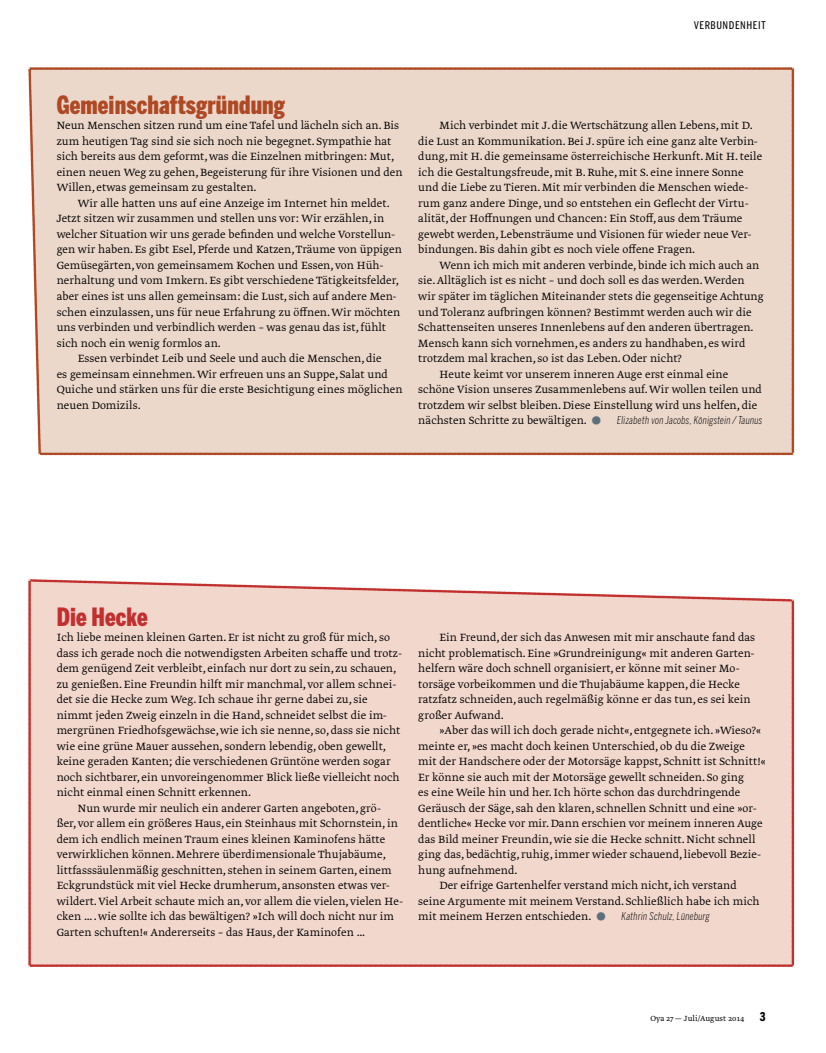
<style>
.page{position:relative;width:826px;height:1053px;background:#fff}
.page>*{position:absolute;margin:0;border:0;box-sizing:border-box;transform-origin:0 0}
.t1{font:900 25px "Benton Sans Comp";letter-spacing:.005em;color:#ae4925}
.t2{font:900 25px "Benton Sans Comp";letter-spacing:.005em;color:#c1302f}
.t3{font:13.12px "Benton Sans Comp Regular SC";letter-spacing:.04em;color:#000}
.t4{font:12.38px/15.5px "Greta Text Std Light Min";letter-spacing:.005em;color:#000}
.t5{font:italic 300 10.75px "Benton Sans Comp";letter-spacing:.02em;color:#000}
.t6{font:300 8.75px "Greta Text Std";letter-spacing:.015em;color:#000}
.s1{font-family:"Greta Text Std Light Min";font-weight:400;font-style:normal;font-size:32.5px;color:#5d6f7a}
.s2{font-family:"Benton Sans Comp Bold SC";font-weight:400;font-size:15px}
</style>
<div class="page">
<div style="left:28px;top:67px;width:766px;height:388px;background:#ecd8cb"></div>
<div style="left:28px;top:579px;width:766px;height:388px;background:#f2d7cd"></div>
<p class="t3" style="left:693px;top:16px;width:74px">VERBUNDENHEIT</p>
<h1 class="t1" style="left:57px;top:90px;width:230px">Gemeinschaftsgründung</h1>
<p class="t4" style="left:57px;top:119px;width:347px">Neun Menschen sitzen rund um eine Tafel und lächeln sich an. Bis zum heutigen Tag sind sie sich noch nie begegnet. Sympathie hat sich bereits aus dem geformt, was die Einzelnen mitbringen: Mut, einen neuen Weg zu gehen, Begeisterung für ihre Visionen und den Willen, etwas gemeinsam zu gestalten.</p>
<p class="t4" style="left:78px;top:196px;width:313px">Wir alle hatten uns auf eine Anzeige im Internet hin meldet.</p>
<p class="t4" style="left:57px;top:212px;width:329px">Jetzt sitzen wir zusammen und stellen uns vor: Wir erzählen, in</p>
<p class="t4" style="left:57px;top:227px;width:340px">welcher Situation wir uns gerade befinden und welche Vorstellun-</p>
<p class="t4" style="left:57px;top:243px;width:347px">gen wir haben. Es gibt Esel, Pferde und Katzen, Träume von üppigen</p>
<p class="t4" style="left:57px;top:258px;width:328px">Gemüsegärten, von gemeinsamem Kochen und Essen, von Hüh-</p>
<p class="t4" style="left:57px;top:274px;width:344px">nerhaltung und vom Imkern. Es gibt verschiedene Tätigkeitsfelder,</p>
<p class="t4" style="left:57px;top:289px;width:341px">aber eines ist uns allen gemeinsam: die Lust, sich auf andere Men-</p>
<p class="t4" style="left:57px;top:305px;width:345px">schen einzulassen, uns für neue Erfahrung zu öffnen. Wir möchten</p>
<p class="t4" style="left:57px;top:320px;width:331px">uns verbinden und verbindlich werden – was genau das ist, fühlt</p>
<p class="t4" style="left:57px;top:336px;width:166px">sich noch ein wenig formlos an.</p>
<p class="t4" style="left:78px;top:351px;width:305px">Essen verbindet Leib und Seele und auch die Menschen, die</p>
<p class="t4" style="left:57px;top:367px;width:332px">es gemeinsam einnehmen. Wir erfreuen uns an Suppe, Salat und</p>
<p class="t4" style="left:57px;top:382px;width:347px">Quiche und stärken uns für die erste Besichtigung eines möglichen</p>
<p class="t4" style="left:57px;top:398px;width:86px">neuen Domizils.</p>
<p class="t4" style="left:418px;top:119px;width:345px;text-indent:21px">Mich verbindet mit J. die Wertschätzung allen Lebens, mit D. die Lust an Kommunikation. Bei J. spüre ich eine ganz alte Verbin&shy;dung, mit H. die gemeinsame österreichische Herkunft. Mit H. teile ich die Gestaltungsfreude, mit B. Ruhe, mit S. eine innere Sonne und die Liebe zu Tieren. Mit mir verbinden die Menschen wiede&shy;rum ganz andere Dinge, und so entstehen ein Geflecht der Virtu&shy;alität, der Hoffnungen und Chancen: Ein Stoff, aus dem Träume gewebt werden, Lebensträume und Visionen für wieder neue Ver&shy;bindungen. Bis dahin gibt es noch viele offene Fragen.</p>
<p class="t4" style="left:439px;top:258px;width:321px">Wenn ich mich mit anderen verbinde, binde ich mich auch an</p>
<p class="t4" style="left:418px;top:274px;width:328px">sie. Alltäglich ist es nicht – und doch soll es das werden. Werden</p>
<p class="t4" style="left:418px;top:289px;width:347px">wir später im täglichen Miteinander stets die gegenseitige Achtung</p>
<p class="t4" style="left:418px;top:305px;width:335px">und Toleranz aufbringen können? Bestimmt werden auch wir die</p>
<p class="t4" style="left:418px;top:320px;width:337px">Schattenseiten unseres Innenlebens auf den anderen übertragen.</p>
<p class="t4" style="left:418px;top:336px;width:328px">Mensch kann sich vornehmen, es anders zu handhaben, es wird</p>
<p class="t4" style="left:418px;top:351px;width:265px">trotzdem mal krachen, so ist das Leben. Oder nicht?</p>
<p class="t4" style="left:439px;top:367px;width:290px">Heute keimt vor unserem inneren Auge erst einmal eine</p>
<p class="t4" style="left:418px;top:382px;width:345px">schöne Vision unseres Zusammenlebens auf. Wir wollen teilen und</p>
<p class="t4" style="left:418px;top:398px;width:340px">trotzdem wir selbst bleiben. Diese Einstellung wird uns helfen, die</p>
<p class="t4" style="left:418px;top:413px;width:170px">nächsten Schritte zu bewältigen.</p>
<p class="t5" style="left:588px;top:414px;width:175px"><span class="s1">•</span> Elizabeth von Jacobs, Königstein/Taunus</p>
<h1 class="t2" style="left:57px;top:602px;width:92px">Die Hecke</h1>
<p class="t4" style="left:57px;top:630px;width:335px">Ich liebe meinen kleinen Garten. Er ist nicht zu groß für mich, so</p>
<p class="t4" style="left:57px;top:646px;width:347px">dass ich gerade noch die notwendigsten Arbeiten schaffe und trotz-</p>
<p class="t4" style="left:57px;top:661px;width:341px">dem genügend Zeit verbleibt, einfach nur dort zu sein, zu schauen,</p>
<p class="t4" style="left:57px;top:677px;width:341px">zu genießen. Eine Freundin hilft mir manchmal, vor allem schnei-</p>
<p class="t4" style="left:57px;top:692px;width:312px">det sie die Hecke zum Weg. Ich schaue ihr gerne dabei zu, sie</p>
<p class="t4" style="left:57px;top:708px;width:332px">nimmt jeden Zweig einzeln in die Hand, schneidet selbst die im-</p>
<p class="t4" style="left:57px;top:723px;width:345px">mergrünen Friedhofsgewächse, wie ich sie nenne, so, dass sie nicht</p>
<p class="t4" style="left:57px;top:739px;width:331px">wie eine grüne Mauer aussehen, sondern lebendig, oben gewellt,</p>
<p class="t4" style="left:57px;top:754px;width:335px">keine geraden Kanten; die verschiedenen Grüntöne werden sogar</p>
<p class="t4" style="left:57px;top:770px;width:344px">noch sichtbarer, ein unvoreingenommer Blick ließe vielleicht noch</p>
<p class="t4" style="left:57px;top:785px;width:196px">nicht einmal einen Schnitt erkennen.</p>
<p class="t4" style="left:78px;top:801px;width:305px">Nun wurde mir neulich ein anderer Garten angeboten, grö-</p>
<p class="t4" style="left:57px;top:816px;width:342px">ßer, vor allem ein größeres Haus, ein Steinhaus mit Schornstein, in</p>
<p class="t4" style="left:57px;top:832px;width:330px">dem ich endlich meinen Traum eines kleinen Kaminofens hätte</p>
<p class="t4" style="left:57px;top:847px;width:331px">verwirklichen können. Mehrere überdimensionale Thujabäume,</p>
<p class="t4" style="left:57px;top:863px;width:336px">littfasssäulenmäßig geschnitten, stehen in seinem Garten, einem</p>
<p class="t4" style="left:57px;top:878px;width:335px">Eckgrundstück mit viel Hecke drumherum, ansonsten etwas ver-</p>
<p class="t4" style="left:57px;top:894px;width:348px">wildert. Viel Arbeit schaute mich an, vor allem die vielen, vielen He-</p>
<p class="t4" style="left:57px;top:909px;width:339px">cken … . wie sollte ich das bewältigen? »Ich will doch nicht nur im</p>
<p class="t4" style="left:57px;top:925px;width:310px">Garten schuften!« Andererseits – das Haus, der Kaminofen …</p>
<p class="t4" style="left:418px;top:630px;width:338px;text-indent:21px">Ein Freund, der sich das Anwesen mit mir anschaute fand das nicht problematisch. Eine »Grundreinigung« mit anderen Garten&shy;helfern wäre doch schnell organisiert, er könne mit seiner Mo&shy;torsäge vorbeikommen und die Thujabäume kappen, die Hecke ratzfatz schneiden, auch regelmäßig könne er das tun, es sei kein großer Aufwand.</p>
<p class="t4" style="left:439px;top:723px;width:323px">»Aber das will ich doch gerade nicht«, entgegnete ich. »Wieso?«</p>
<p class="t4" style="left:418px;top:739px;width:328px">meinte er, »es macht doch keinen Unterschied, ob du die Zweige</p>
<p class="t4" style="left:418px;top:754px;width:349px">mit der Handschere oder der Motorsäge kappst, Schnitt ist Schnitt!«</p>
<p class="t4" style="left:418px;top:770px;width:327px">Er könne sie auch mit der Motorsäge gewellt schneiden. So ging</p>
<p class="t4" style="left:418px;top:785px;width:323px">es eine Weile hin und her. Ich hörte schon das durchdringende</p>
<p class="t4" style="left:418px;top:801px;width:340px">Geräusch der Säge, sah den klaren, schnellen Schnitt und eine »or-</p>
<p class="t4" style="left:418px;top:816px;width:346px">dentliche« Hecke vor mir. Dann erschien vor meinem inneren Auge</p>
<p class="t4" style="left:418px;top:832px;width:338px">das Bild meiner Freundin, wie sie die Hecke schnitt. Nicht schnell</p>
<p class="t4" style="left:418px;top:847px;width:344px">ging das, bedächtig, ruhig, immer wieder schauend, liebevoll Bezie-</p>
<p class="t4" style="left:418px;top:863px;width:101px">hung aufnehmend.</p>
<p class="t4" style="left:439px;top:878px;width:299px">Der eifrige Gartenhelfer verstand mich nicht, ich verstand</p>
<p class="t4" style="left:418px;top:894px;width:343px">seine Argumente mit meinem Verstand. Schließlich habe ich mich</p>
<p class="t4" style="left:418px;top:909px;width:175px">mit meinem Herzen entschieden.</p>
<p class="t5" style="left:593px;top:910px;width:118px"><span class="s1">•</span> Kathrin Schulz, Lüneburg</p>
<p class="t6" style="left:650px;top:1013px;width:117px">Oya 27 — Juli/August 2014 <span class="s2">3</span></p>
</div>
